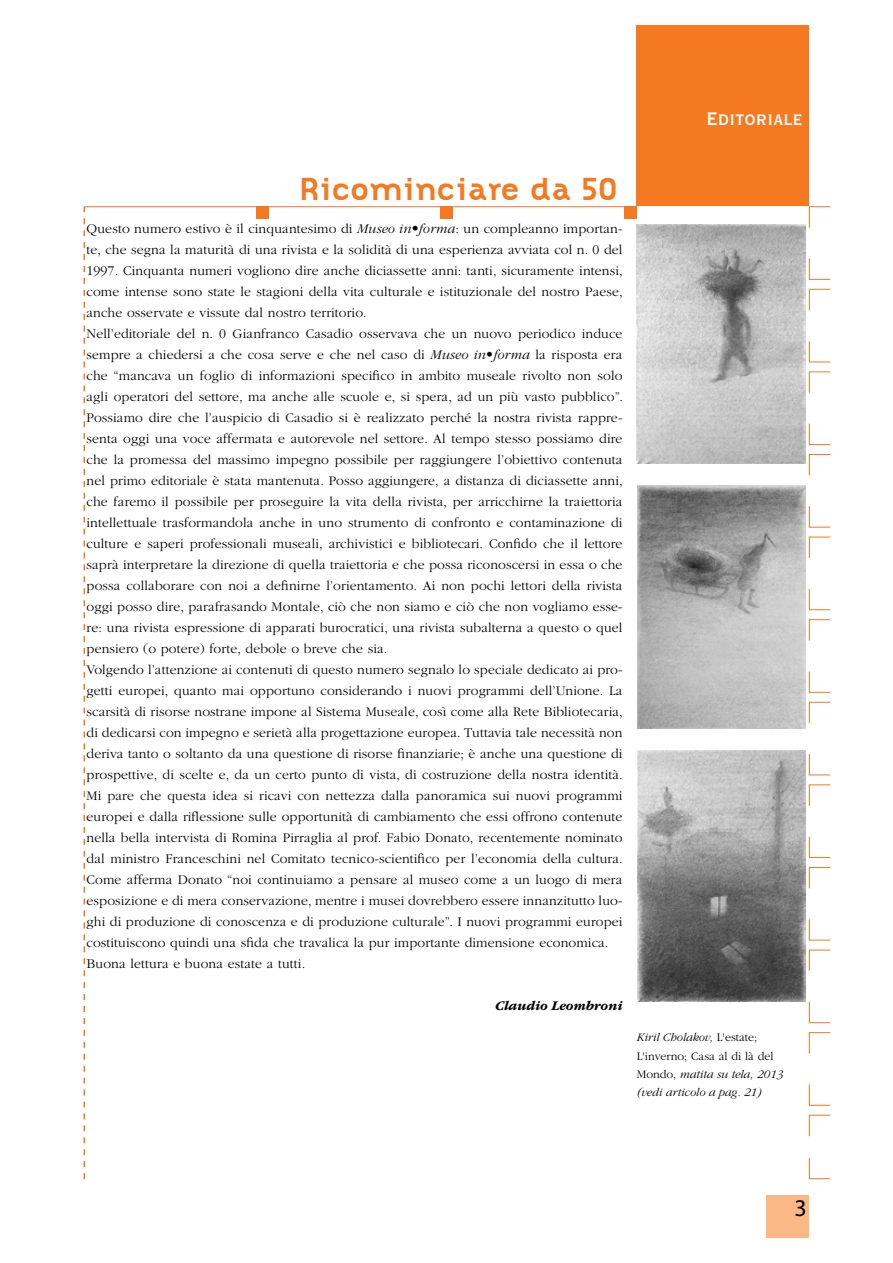
<style>
.page{position:relative;width:893px;height:1263px;background:#fff}
.page>*{position:absolute;margin:0;border:0;box-sizing:border-box;transform-origin:0 0}
.t1{font:700 33px "Citizen";color:#f47920}
.t2{font:24px "Copperplate Gothic Std 30 BC";color:#fff;scale:.95 1}
.t3{font:24px "Myriad Pro";color:#000}
.t4{font:300 13.8px/21px "ITC Garamond Std";letter-spacing:.01em;color:#000}
.t5{font:italic 700 13.8px "ITC Garamond Std";letter-spacing:-.01em;color:#000}
.t6{font:italic 300 12px/18.3px "ITC Garamond Std";color:#000}
.s1{font-style:italic}
.s2{font-family:"Frutiger LT Std";font-stretch:condensed}
.s3{font-style:normal}
</style>
<div class="page">
<div style="left:637px;top:26px;width:172px;height:180px;background:#f47920"></div>
<div style="left:766px;top:1195px;width:43px;height:42px;background:#fbb785"></div>
<svg style="left:809px;top:206px;width:22px;height:22px"></svg>
<svg style="left:809px;top:258px;width:22px;height:22px"></svg>
<svg style="left:809px;top:289px;width:22px;height:22px"></svg>
<svg style="left:809px;top:341px;width:22px;height:22px"></svg>
<svg style="left:809px;top:371px;width:22px;height:22px"></svg>
<svg style="left:809px;top:423px;width:22px;height:22px"></svg>
<svg style="left:809px;top:454px;width:22px;height:22px"></svg>
<svg style="left:809px;top:506px;width:22px;height:22px"></svg>
<svg style="left:809px;top:536px;width:22px;height:22px"></svg>
<svg style="left:809px;top:588px;width:22px;height:22px"></svg>
<svg style="left:809px;top:619px;width:22px;height:22px"></svg>
<svg style="left:809px;top:671px;width:22px;height:22px"></svg>
<svg style="left:809px;top:701px;width:22px;height:23px"></svg>
<svg style="left:809px;top:754px;width:22px;height:22px"></svg>
<svg style="left:809px;top:784px;width:22px;height:22px"></svg>
<svg style="left:809px;top:836px;width:22px;height:22px"></svg>
<svg style="left:809px;top:867px;width:22px;height:22px"></svg>
<svg style="left:809px;top:919px;width:22px;height:22px"></svg>
<svg style="left:809px;top:949px;width:22px;height:22px"></svg>
<svg style="left:809px;top:1001px;width:22px;height:22px"></svg>
<svg style="left:809px;top:1032px;width:22px;height:22px"></svg>
<svg style="left:809px;top:1084px;width:22px;height:22px"></svg>
<svg style="left:809px;top:1114px;width:22px;height:23px"></svg>
<svg style="left:809px;top:1157px;width:22px;height:22px"></svg>
<hr style="left:85px;top:206px;width:552px;height:1px;background:#f47920">
<div style="left:256px;top:206px;width:13px;height:13px;background:#f47920"></div>
<div style="left:440px;top:206px;width:13px;height:13px;background:#f47920"></div>
<div style="left:624px;top:206px;width:13px;height:13px;background:#f47920"></div>
<svg style="left:84px;top:206px;width:1px;height:973px"></svg>
<img style="left:637px;top:225px;width:169px;height:238px">
<img style="left:638px;top:750px;width:168px;height:251px">
<img style="left:638px;top:485px;width:168px;height:243px">
<h2 class="t2" style="left:706px;top:107px;width:103px">Editoriale</h2>
<h1 class="t1" style="left:299px;top:169px;width:320px">Ricominciare da 50</h1>
<p class="t4" style="left:87px;top:219px;width:538px">Questo numero estivo è il cinquantesimo di <span class="s1">Museo in</span><span class="s2">•</span><span class="s1">forma</span>: un compleanno importan&shy;te, che segna la maturità di una rivista e la solidità di una esperienza avviata col n. 0 del 1997. Cinquanta numeri vogliono dire anche diciassette anni: tanti, sicuramente intensi, come intense sono state le stagioni della vita culturale e istituzionale del nostro Paese, anche osservate e vissute dal nostro territorio.<br>Nell’editoriale del n. 0 Gianfranco Casadio osservava che un nuovo periodico induce sempre a chiedersi a che cosa serve e che nel caso di <span class="s1">Museo in</span><span class="s2">•</span><span class="s1">forma</span> la risposta era che “mancava un foglio di informazioni specifico in ambito museale rivolto non solo agli operatori del settore, ma anche alle scuole e, si spera, ad un più vasto pubblico”.<br>Possiamo dire che l’auspicio di Casadio si è realizzato perché la nostra rivista rappre&shy;senta oggi una voce affermata e autorevole nel settore. Al tempo stesso possiamo dire che la promessa del massimo impegno possibile per raggiungere l’obiettivo contenuta nel primo editoriale è stata mantenuta. Posso aggiungere, a distanza di diciassette anni, che faremo il possibile per proseguire la vita della rivista, per arricchirne la traiettoria intellettuale trasformandola anche in uno strumento di confronto e contaminazione di culture e saperi professionali museali, archivistici e bibliotecari. Confido che il lettore saprà interpretare la direzione di quella traiettoria e che possa riconoscersi in essa o che possa collaborare con noi a definirne l’orientamento. Ai non pochi lettori della rivista oggi posso dire, parafrasando Montale, ciò che non siamo e ciò che non vogliamo esse&shy;re: una rivista espressione di apparati burocratici, una rivista subalterna a questo o quel pensiero (o potere) forte, debole o breve che sia.<br>Volgendo l’attenzione ai contenuti di questo numero segnalo lo speciale dedicato ai pro&shy;getti europei, quanto mai opportuno considerando i nuovi programmi dell’Unione. La scarsità di risorse nostrane impone al Sistema Museale, così come alla Rete Bibliotecaria, di dedicarsi con impegno e serietà alla progettazione europea. Tuttavia tale necessità non deriva tanto o soltanto da una questione di risorse finanziarie; è anche una questione di prospettive, di scelte e, da un certo punto di vista, di costruzione della nostra identità.<br>Mi pare che questa idea si ricavi con nettezza dalla panoramica sui nuovi programmi europei e dalla riflessione sulle opportunità di cambiamento che essi offrono contenute nella bella intervista di Romina Pirraglia al prof. Fabio Donato, recentemente nominato dal ministro Franceschini nel Comitato tecnico-scientifico per l’economia della cultura.<br>Come afferma Donato “noi continuiamo a pensare al museo come a un luogo di mera esposizione e di mera conservazione, mentre i musei dovrebbero essere innanzitutto luo&shy;ghi di produzione di conoscenza e di produzione culturale”. I nuovi programmi europei costituiscono quindi una sfida che travalica la pur importante dimensione economica.<br>Buona lettura e buona estate a tutti.</p>
<p class="t5" style="left:495px;top:998px;width:129px">Claudio Leombroni</p>
<p class="t6" style="left:637px;top:1029px;width:148px">Kiril Cholakov, <span class="s3">L'estate;<br>L'inverno; Casa al di là del<br>Mondo,</span> matita su tela, 2013 (vedi articolo a pag. 21)</p>
<h2 class="t3" style="left:794px;top:1193px;width:14px">3</h2>
</div>
